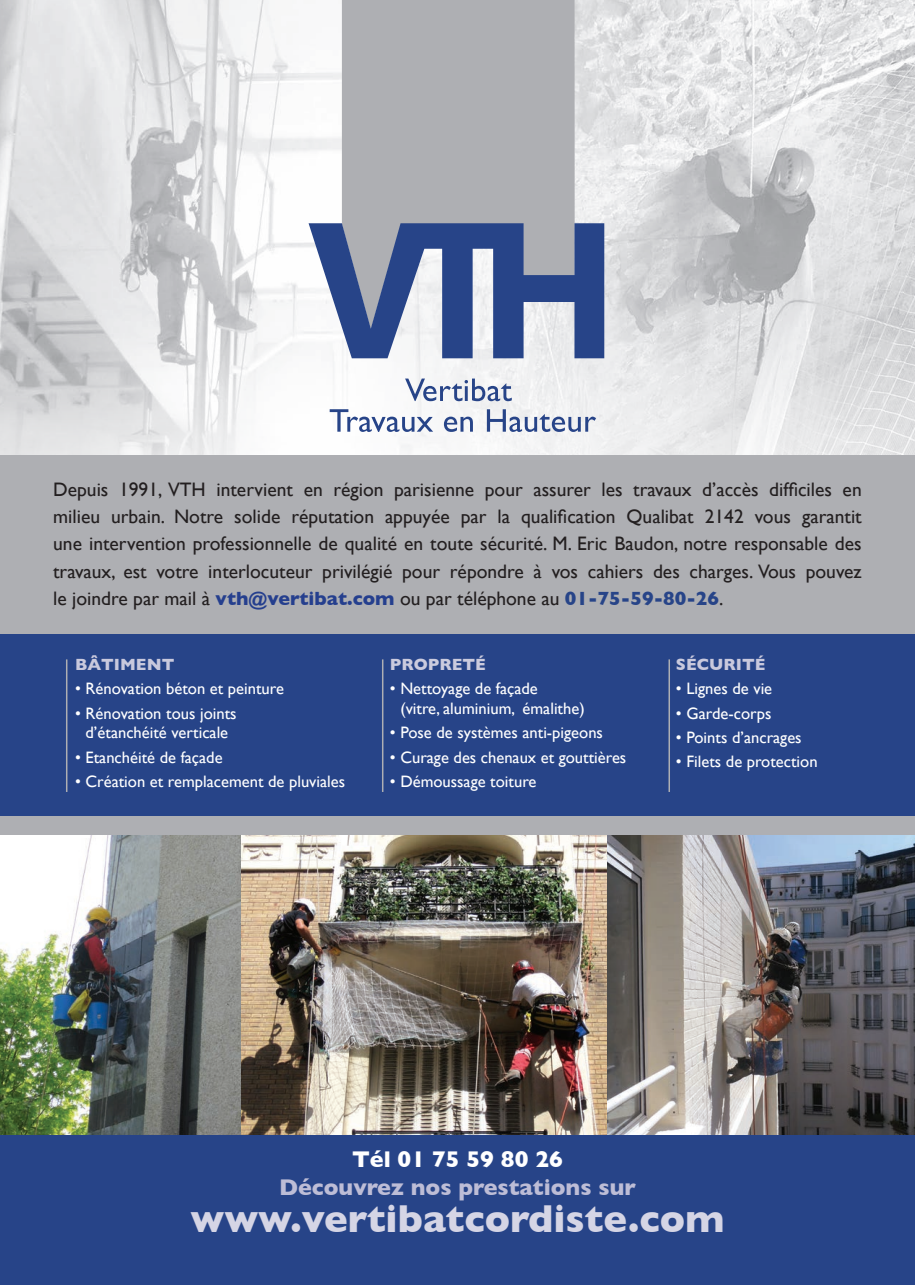
<style>
.page{position:relative;width:915px;height:1285px;background:#fff}
.page>*{position:absolute;margin:0;border:0;box-sizing:border-box;transform-origin:0 0}
.t1{font:700 39.75px "Gill Sans";color:#d5d5e5}
.t2{font:700 23.1px "Gill Sans";color:#bdbdd6}
.t3{font:700 23.1px "Gill Sans";color:#fff}
.t4{font:19.5px/27px "Gill Sans";color:#231f20;text-align:justify}
.t5{font:16.5px/19.8px "Gill Sans";color:#fff;text-align:center}
.t6{font:700 16.5px "Gill Sans";color:#c9c9dd}
.t7{font:700 16.5px "Gill Sans";color:#cbcbde}
.s1{font-weight:700;color:#253f8e}
.s2{font-weight:700;color:#274488}
</style>
<div class="page">
<img style="left:606px;top:834px;width:308px;height:300px">
<img style="left:241px;top:834px;width:365px;height:300px">
<img style="left:0;top:834px;width:241px;height:300px">
<img style="left:0;top:0;width:914px;height:455px">
<svg style="left:405px;top:378px;width:106px;height:23px"></svg>
<svg style="left:329px;top:409px;width:104px;height:23px"></svg>
<svg style="left:444px;top:416px;width:29px;height:16px"></svg>
<svg style="left:486px;top:409px;width:110px;height:23px"></svg>
<div style="left:342px;top:0;width:232px;height:223px;background:#aeafb3"></div>
<svg style="left:308px;top:223px;width:296px;height:135px"></svg>
<div style="left:0;top:502px;width:914px;height:329px;background:#274488"></div>
<div style="left:0;top:816px;width:914px;height:18px;background:#aeafb3"></div>
<div style="left:0;top:1134px;width:914px;height:150px;background:#274488"></div>
<hr style="left:66px;top:659px;width:1px;height:132px;background:#aeafb3">
<hr style="left:382px;top:659px;width:1px;height:132px;background:#aeafb3">
<hr style="left:668px;top:659px;width:1px;height:132px;background:#aeafb3">
<div style="left:0;top:455px;width:914px;height:179px;background:#aeafb3"></div>
<p class="t4" style="left:53px;top:476px;width:809px">Depuis 1991, VTH intervient en région parisienne pour assurer les travaux d’accès difficiles en milieu urbain. Notre solide réputation appuyée par la qualification Qualibat 2142 vous garantit une intervention professionnelle de qualité en toute sécurité. M. Eric Baudon, notre responsable des travaux, est votre interlocuteur privilégié pour répondre à vos cahiers des charges. Vous pouvez le joindre par mail à <span class="s1">vth@vertibat.com</span> ou par téléphone au <span class="s2">01-75-59-80-26</span>.</p>
<p class="t6" style="left:75px;top:655px;width:101px">BÂTIMENT</p>
<p class="t5" style="left:75px;top:678px;width:210px">• Rénovation béton et peinture</p>
<p class="t5" style="left:75px;top:702px;width:163px">• Rénovation tous joints d’étanchéité verticale</p>
<p class="t5" style="left:75px;top:746px;width:149px">• Etanchéité de façade</p>
<p class="t5" style="left:75px;top:770px;width:271px">• Création et remplacement de pluviales</p>
<p class="t7" style="left:389px;top:655px;width:98px">PROPRETÉ</p>
<p class="t5" style="left:400px;top:678px;width:186px;text-align:left;text-indent:-11px">• Nettoyage de façade<br>(vitre, aluminium, émalithe)</p>
<p class="t5" style="left:389px;top:722px;width:214px">• Pose de systèmes anti-pigeons</p>
<p class="t5" style="left:389px;top:746px;width:238px">• Curage des chenaux et gouttières</p>
<p class="t5" style="left:389px;top:770px;width:148px">• Démoussage toiture</p>
<p class="t6" style="left:675px;top:655px;width:91px">SÉCURITÉ</p>
<p class="t5" style="left:675px;top:678px;width:98px">• Lignes de vie</p>
<p class="t5" style="left:675px;top:702px;width:97px">• Garde-corps</p>
<p class="t5" style="left:675px;top:727px;width:127px">• Points d’ancrages</p>
<p class="t5" style="left:675px;top:751px;width:143px">• Filets de protection</p>
<p class="t3" style="left:352px;top:1144px;width:212px">Tél 01 75 59 80 26</p>
<p class="t2" style="left:279px;top:1173px;width:358px">Découvrez nos prestations sur</p>
<h1 class="t1" style="left:190px;top:1194px;width:535px">www.vertibatcordiste.com</h1>
</div>
